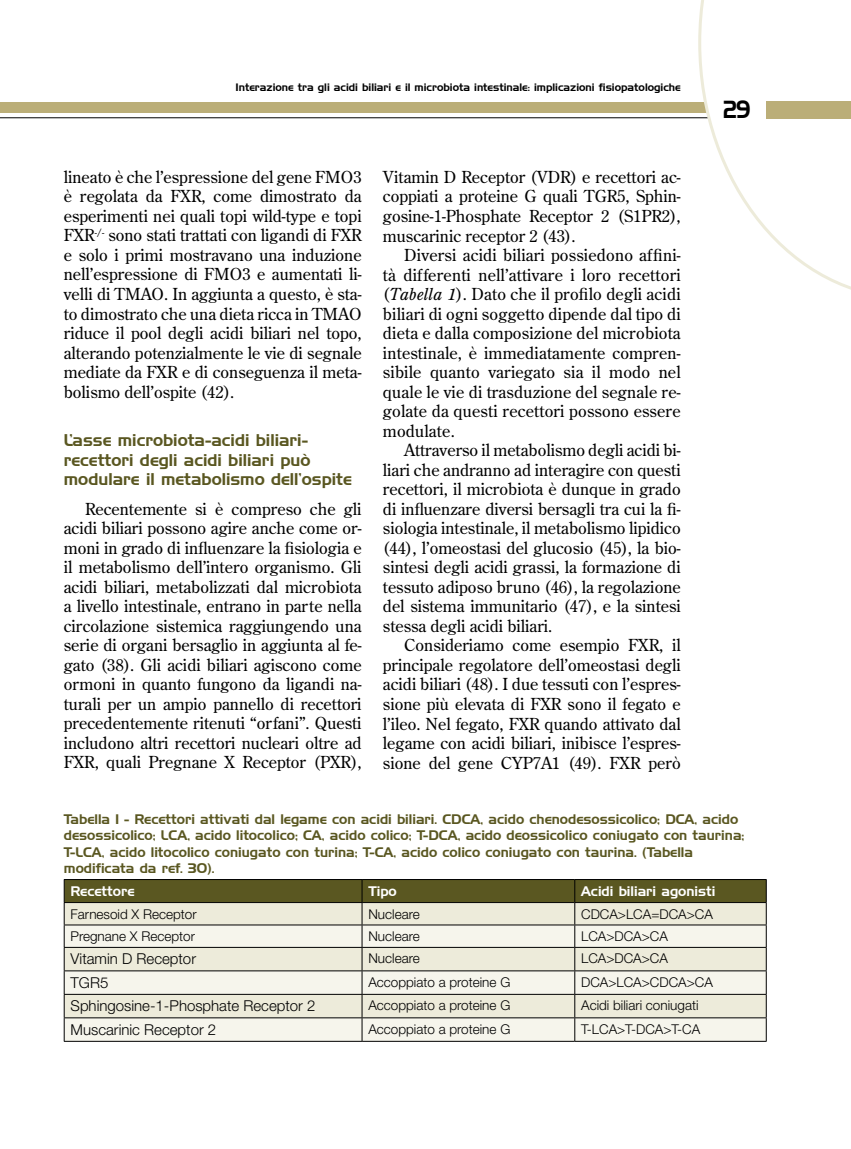
<style>
.page{position:relative;width:851px;height:1149px;background:#fff}
.page>*{position:absolute;margin:0;border:0;box-sizing:border-box;transform-origin:0 0}
.t1{font:24px "Handel Gothic BT";color:#000;scale:.8 1}
.t2{font:16.5px/19.5px "Century Old Style Std";color:#000;text-align:justify}
.t3{font:16.5px/19.5px "Handel Gothic BT";color:#5a5721}
.t4{font:300 15px "Helvetica Neue LT Std";color:#000}
.t5{font:13.5px/16.5px "Handel Gothic BT";color:#5a5721}
.t6{font:300 13.5px "Helvetica Neue LT Std";color:#000}
.t7{font:13.5px "Handel Gothic BT";color:#fff}
.t8{font:10.5px "Handel Gothic BT";color:#000}
.s1{font-style:italic}
</style>
<div class="page">
<hr style="left:0;top:117px;width:850px;height:1px;background:#000">
<div style="left:0;top:102px;width:850px;height:11px;background:#bbae78"></div>
<svg style="left:698px;top:0;width:152px;height:289px"></svg>
<div style="left:765px;top:101px;width:85px;height:17px;background:#bbae78"></div>
<hr style="left:64px;top:1040px;width:298px;height:1px;background:#000">
<hr style="left:362px;top:1040px;width:212px;height:1px;background:#000">
<hr style="left:574px;top:1040px;width:192px;height:1px;background:#000">
<hr style="left:64px;top:878px;width:298px;height:1px;background:#000">
<hr style="left:362px;top:878px;width:212px;height:1px;background:#000">
<hr style="left:574px;top:878px;width:192px;height:1px;background:#000">
<svg style="left:64px;top:879px;width:702px;height:161px;background:#d1d0be"></svg>
<hr style="left:64px;top:970px;width:298px;height:1px;background:#000">
<hr style="left:362px;top:970px;width:212px;height:1px;background:#000">
<hr style="left:574px;top:970px;width:192px;height:1px;background:#000">
<p class="t8" style="left:235px;top:81px;width:446px">Interazione tra gli acidi biliari e il microbiota intestinale: implicazioni fisiopatologiche</p>
<p class="t2" style="left:64px;top:167px;width:299px">lineato è che l’espressione del gene FMO3 è regolata da FXR, come dimostrato da esperimenti nei quali topi wild-type e topi FXR<sup>-/-</sup> sono stati trattati con ligandi di FXR e solo i primi mostravano una induzione nell’espressione di FMO3 e aumentati li&shy;velli di TMAO. In aggiunta a questo, è sta&shy;to dimostrato che una dieta ricca in TMAO riduce il pool degli acidi biliari nel topo, alterando potenzialmente le vie di segnale mediate da FXR e di conseguenza il meta&shy;bolismo dell’ospite (42).</p>
<p class="t3" style="left:64px;top:430px;width:289px">L’asse microbiota-acidi biliari&shy;recettori degli acidi biliari può modulare il metabolismo dell’ospite</p>
<p class="t2" style="left:64px;top:498px;width:299px;text-indent:21px">Recentemente si è compreso che gli acidi biliari possono agire anche come or&shy;moni in grado di influenzare la fisiologia e il metabolismo dell’intero organismo. Gli acidi biliari, metabolizzati dal microbiota a livello intestinale, entrano in parte nella circolazione sistemica raggiungendo una serie di organi bersaglio in aggiunta al fe&shy;gato (38). Gli acidi biliari agiscono come ormoni in quanto fungono da ligandi na&shy;turali per un ampio pannello di recettori precedentemente ritenuti “orfani”. Questi includono altri recettori nucleari oltre ad FXR, quali Pregnane X Receptor (PXR),</p>
<p class="t2" style="left:383px;top:167px;width:299px">Vitamin D Receptor (VDR) e recettori ac&shy;coppiati a proteine G quali TGR5, Sphin&shy;gosine-1-Phosphate Receptor 2 (S1PR2), muscarinic receptor 2 (43).</p>
<p class="t2" style="left:383px;top:245px;width:299px;text-indent:21px">Diversi acidi biliari possiedono affini&shy;tà differenti nell’attivare i loro recettori (<span class="s1">Tabella 1</span>). Dato che il profilo degli acidi biliari di ogni soggetto dipende dal tipo di dieta e dalla composizione del microbiota intestinale, è immediatamente compren&shy;sibile quanto variegato sia il modo nel quale le vie di trasduzione del segnale re&shy;golate da questi recettori possono essere modulate.</p>
<p class="t2" style="left:383px;top:440px;width:299px;text-indent:21px">Attraverso il metabolismo degli acidi bi&shy;liari che andranno ad interagire con questi recettori, il microbiota è dunque in grado di influenzare diversi bersagli tra cui la fi&shy;siologia intestinale, il metabolismo lipidico (44), l’omeostasi del glucosio (45), la bio&shy;sintesi degli acidi grassi, la formazione di tessuto adiposo bruno (46), la regolazione del sistema immunitario (47), e la sintesi stessa degli acidi biliari.</p>
<p class="t2" style="left:383px;top:635px;width:299px;text-indent:21px">Consideriamo come esempio FXR, il principale regolatore dell’omeostasi degli acidi biliari (48). I due tessuti con l’espres&shy;sione più elevata di FXR sono il fegato e l’ileo. Nel fegato, FXR quando attivato dal legame con acidi biliari, inibisce l’espres&shy;sione del gene CYP7A1 (49). FXR però</p>
<h1 class="t1" style="left:723px;top:95px;width:35px">29</h1>
<p class="t5" style="left:64px;top:810px;width:682px">Tabella 1 - Recettori attivati dal legame con acidi biliari. CDCA, acido chenodesossicolico; DCA, acido desossicolico; LCA, acido litocolico; CA, acido colico; T-DCA, acido deossicolico coniugato con taurina; T-LCA, acido litocolico coniugato con turina; T-CA, acido colico coniugato con taurina. (Tabella modificata da ref. 30).</p>
<p class="t7" style="left:71px;top:882px;width:65px">Recettore</p>
<p class="t7" style="left:368px;top:882px;width:30px">Tipo</p>
<p class="t7" style="left:581px;top:882px;width:136px">Acidi biliari agonisti</p>
<p class="t6" style="left:71px;top:905px;width:128px">Farnesoid X Receptor</p>
<p class="t6" style="left:368px;top:905px;width:53px">Nucleare</p>
<p class="t6" style="left:581px;top:905px;width:133px">CDCA&gt;LCA=DCA&gt;CA</p>
<p class="t6" style="left:71px;top:927px;width:126px">Pregnane X Receptor</p>
<p class="t6" style="left:368px;top:927px;width:53px">Nucleare</p>
<p class="t6" style="left:581px;top:927px;width:88px">LCA&gt;DCA&gt;CA</p>
<p class="t4" style="left:71px;top:949px;width:127px">Vitamin D Receptor</p>
<p class="t6" style="left:368px;top:950px;width:53px">Nucleare</p>
<p class="t6" style="left:581px;top:950px;width:88px">LCA&gt;DCA&gt;CA</p>
<p class="t4" style="left:71px;top:973px;width:39px">TGR5</p>
<p class="t6" style="left:368px;top:973px;width:143px">Accoppiato a proteine G</p>
<p class="t6" style="left:581px;top:973px;width:133px">DCA&gt;LCA&gt;CDCA&gt;CA</p>
<p class="t4" style="left:71px;top:996px;width:246px">Sphingosine-1-Phosphate Receptor 2</p>
<p class="t6" style="left:368px;top:996px;width:143px">Accoppiato a proteine G</p>
<p class="t6" style="left:581px;top:996px;width:119px">Acidi biliari coniugati</p>
<p class="t4" style="left:71px;top:1020px;width:147px">Muscarinic Receptor 2</p>
<p class="t6" style="left:368px;top:1020px;width:143px">Accoppiato a proteine G</p>
<p class="t6" style="left:581px;top:1020px;width:121px">T-LCA&gt;T-DCA&gt;T-CA</p>
</div>
